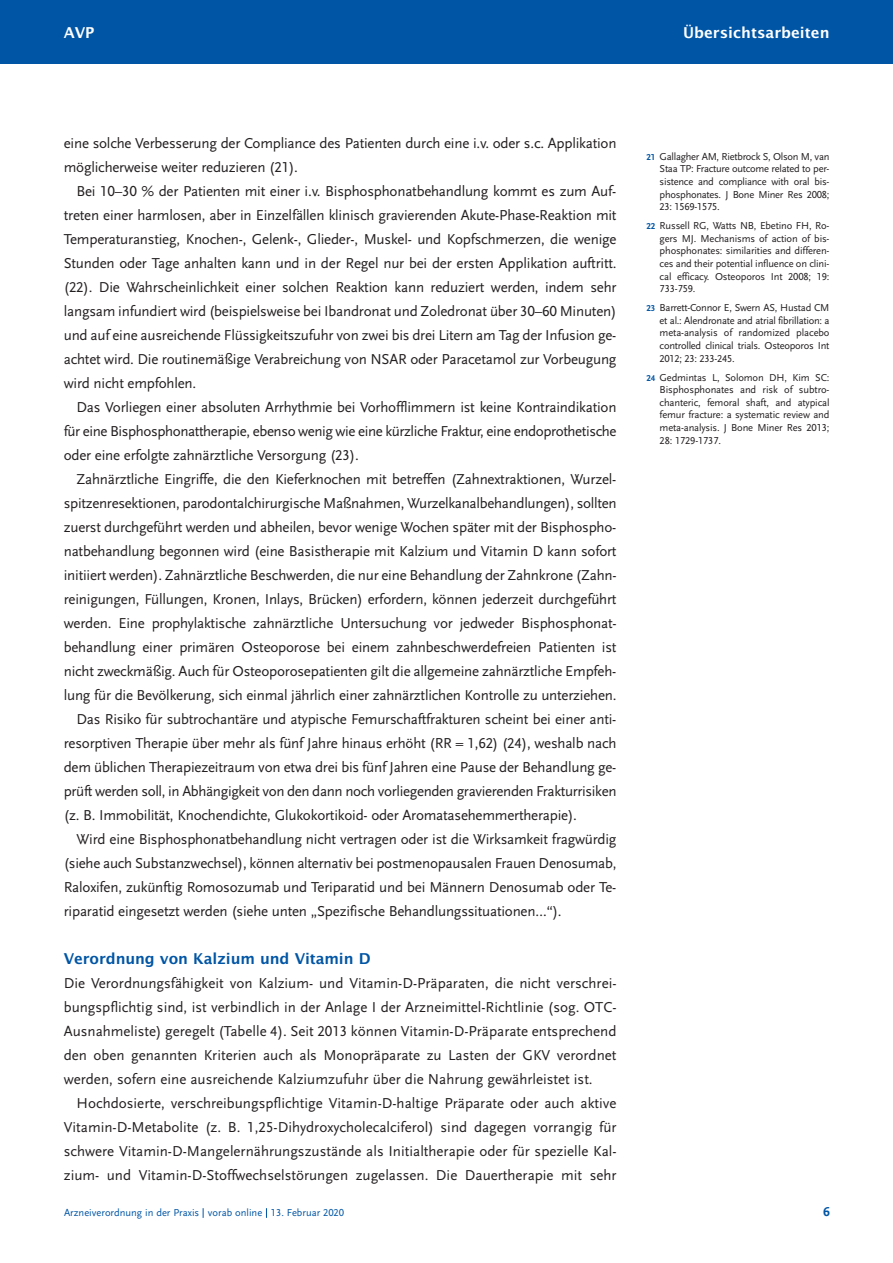
<style>
.page{position:relative;width:893px;height:1263px;background:#fff}
.page>*{position:absolute;margin:0;border:0;box-sizing:border-box;transform-origin:0 0}
.t1{font:15px/24px "Scala Sans LF";letter-spacing:-.015em;color:#231f20;text-align:justify}
.t2{font:600 15px "Lucida Sans";letter-spacing:-.005em;color:#0155a5}
.t3{font:600 15px "Lucida Sans";color:#fff}
.t4{font:700 13.5px "Scala Sans LF";color:#0155a5}
.t5{font:10.5px/12.6px "Scala Sans LF";letter-spacing:-.02em;color:#231f20;text-align:justify}
.t6{font:10.5px "Scala Sans LF";color:#0155a5}
.s1{font-weight:700;font-size:9px;color:#0155a5}
</style>
<div class="page">
<div style="left:0;top:0;width:892px;height:64px;background:#0155a5"></div>
<p class="t3" style="left:64px;top:27px;width:32px">AVP</p>
<p class="t3" style="left:683px;top:27px;width:148px">Übersichtsarbeiten</p>
<p class="t1" style="left:64px;top:132px;width:554px">eine solche Verbesserung der Compliance des Patienten durch eine i.v. oder s.c. Applikation möglicherweise weiter reduzieren (21).</p>
<p class="t1" style="left:64px;top:180px;width:554px;text-indent:13px">Bei 10–30 % der Patienten mit einer i.v. Bisphosphonatbehandlung kommt es zum Auf - treten einer harmlosen, aber in Einzelfällen klinisch gravierenden Akute-Phase-Reaktion mit Temperaturanstieg, Knochen-, Gelenk-, Glieder-, Muskel- und Kopfschmerzen, die wenige Stunden oder Tage anhalten kann und in der Regel nur bei der ersten Applikation auftritt. (22). Die Wahrscheinlichkeit einer solchen Reaktion kann reduziert werden, indem sehr langsam infundiert wird (beispielsweise bei Ibandronat und Zoledronat über 30–60 Minuten) und auf eine ausreichende Flüssigkeitszufuhr von zwei bis drei Litern am Tag der Infusion ge&shy;achtet wird. Die routinemäßige Verabreichung von NSAR oder Paracetamol zur Vorbeugung wird nicht empfohlen.</p>
<p class="t1" style="left:64px;top:396px;width:554px;text-indent:13px">Das Vorliegen einer absoluten Arrhythmie bei Vorhofflimmern ist keine Kontraindikation für eine Bisphosphonattherapie, ebenso wenig wie eine kürzliche Fraktur, eine endoprothetische oder eine erfolgte zahnärztliche Versorgung (23).</p>
<p class="t1" style="left:77px;top:468px;width:541px">Zahnärztliche Eingriffe, die den Kieferknochen mit betreffen (Zahnextraktionen, Wurzel-</p>
<p class="t1" style="left:64px;top:492px;width:554px">spitzenresektionen, parodontalchirurgische Maßnahmen, Wurzelkanalbehandlungen), sollten</p>
<p class="t1" style="left:64px;top:516px;width:554px">zuerst durchgeführt werden und abheilen, bevor wenige Wochen später mit der Bisphospho-</p>
<p class="t1" style="left:64px;top:540px;width:554px">natbehandlung begonnen wird (eine Basistherapie mit Kalzium und Vitamin D kann sofort</p>
<p class="t1" style="left:64px;top:564px;width:554px">initiiert werden). Zahnärztliche Beschwerden, die nur eine Behandlung der Zahnkrone (Zahn-</p>
<p class="t1" style="left:64px;top:588px;width:554px">reinigungen, Füllungen, Kronen, Inlays, Brücken) erfordern, können jederzeit durchgeführt</p>
<p class="t1" style="left:64px;top:612px;width:554px">werden. Eine prophylaktische zahnärztliche Untersuchung vor jedweder Bis phos phonat-</p>
<p class="t1" style="left:64px;top:636px;width:554px">behandlung einer primären Osteoporose bei einem zahnbeschwerdefreien Patienten ist</p>
<p class="t1" style="left:64px;top:660px;width:554px">nicht zweckmäßig. Auch für Osteoporosepatienten gilt die allgemeine zahnärztliche Empfeh-</p>
<p class="t1" style="left:64px;top:684px;width:554px">lung für die Bevölkerung, sich einmal jährlich einer zahnärztlichen Kontrolle zu unterziehen.</p>
<p class="t1" style="left:77px;top:708px;width:541px">Das Risiko für subtrochantäre und atypische Femurschaftfrakturen scheint bei einer anti-</p>
<p class="t1" style="left:64px;top:732px;width:554px">resorptiven Therapie über mehr als fünf Jahre hinaus erhöht (RR = 1,62) (24), weshalb nach</p>
<p class="t1" style="left:64px;top:756px;width:554px">dem üblichen Therapiezeitraum von etwa drei bis fünf Jahren eine Pause der Behandlung ge-</p>
<p class="t1" style="left:64px;top:780px;width:554px">prüft werden soll, in Abhängigkeit von den dann noch vorliegenden gravierenden Frakturrisiken</p>
<p class="t1" style="left:64px;top:804px;width:515px">(z. B. Immobilität, Knochendichte, Glukokortikoid- oder Aromatasehemmertherapie).</p>
<p class="t1" style="left:77px;top:828px;width:542px">Wird eine Bisphosphonatbehandlung nicht vertragen oder ist die Wirksamkeit fragwürdig</p>
<p class="t1" style="left:64px;top:852px;width:554px">(siehe auch Substanzwechsel), können alternativ bei postmenopausalen Frauen Denosumab,</p>
<p class="t1" style="left:64px;top:876px;width:554px">Raloxifen, zukünftig Romosozumab und Teriparatid und bei Männern Denosumab oder Te-</p>
<p class="t1" style="left:64px;top:900px;width:499px">riparatid eingesetzt werden (siehe unten „Spezifische Behandlungssituationen…“).</p>
<p class="t2" style="left:64px;top:953px;width:308px">Verordnung von Kalzium und Vitamin D</p>
<p class="t1" style="left:64px;top:972px;width:554px">Die Verordnungsfähigkeit von Kalzium- und Vitamin-D-Präparaten, die nicht verschrei&shy;bungspflichtig sind, ist verbindlich in der Anlage I der Arzneimittel-Richtlinie (sog. OTC-Ausnahmeliste) geregelt (Tabelle 4). Seit 2013 können Vitamin-D-Präparate entsprechend den oben genannten Kriterien auch als Monopräparate zu Lasten der GKV verordnet werden, sofern eine ausreichende Kalziumzufuhr über die Nahrung gewährleistet ist.</p>
<p class="t1" style="left:64px;top:1092px;width:554px;text-indent:13px">Hochdosierte, verschreibungspflichtige Vitamin-D-haltige Präparate oder auch aktive Vitamin-D-Metabolite (z. B. 1,25-Dihydroxycholecalciferol) sind dagegen vorrangig für schwere Vitamin-D-Mangelernährungszustände als Initialtherapie oder für spezielle Kal&shy;zium- und Vitamin-D-Stoffwechselstörungen zugelassen. Die Dauertherapie mit sehr</p>
<p class="t5" style="left:660px;top:151px;width:171px;text-indent:-13px"><span class="s1">21</span> Gallagher AM, Rietbrock S, Olson M, van Staa TP: Fracture outcome related to per&shy;sistence and compliance with oral bis&shy;phosphonates. J Bone Miner Res 2008; 23: 1569-1575.</p>
<p class="t5" style="left:660px;top:220px;width:171px;text-indent:-13px"><span class="s1">22</span> Russell RG, Watts NB, Ebetino FH, Ro&shy;gers MJ. Mechanisms of action of bis&shy;phosphonates: similarities and differen&shy;ces and their potential influence on clini&shy;cal efficacy. Osteoporos Int 2008; 19:<br>733-759.</p>
<p class="t5" style="left:660px;top:302px;width:171px;text-indent:-13px"><span class="s1">23</span> Barrett-Connor E, Swern AS, Hustad CM et al.: Alendronate and atrial fibrillation: a meta-analysis of randomized placebo controlled clinical trials. Osteoporos Int 2012; 23: 233-245.</p>
<p class="t5" style="left:660px;top:372px;width:171px;text-indent:-13px"><span class="s1">24</span> Gedmintas L, Solomon DH, Kim SC:<br>Bisphosphonates and risk of subtro&shy;chanteric, femoral shaft, and atypical femur fracture: a systematic review and meta-analysis. J Bone Miner Res 2013; 28: 1729-1737.</p>
<p class="t6" style="left:64px;top:1208px;width:282px">Arzneiverordnung in der Praxis vorab online 13. Februar 2020</p>
<p class="t4" style="left:823px;top:1206px;width:8px">6</p>
</div>
